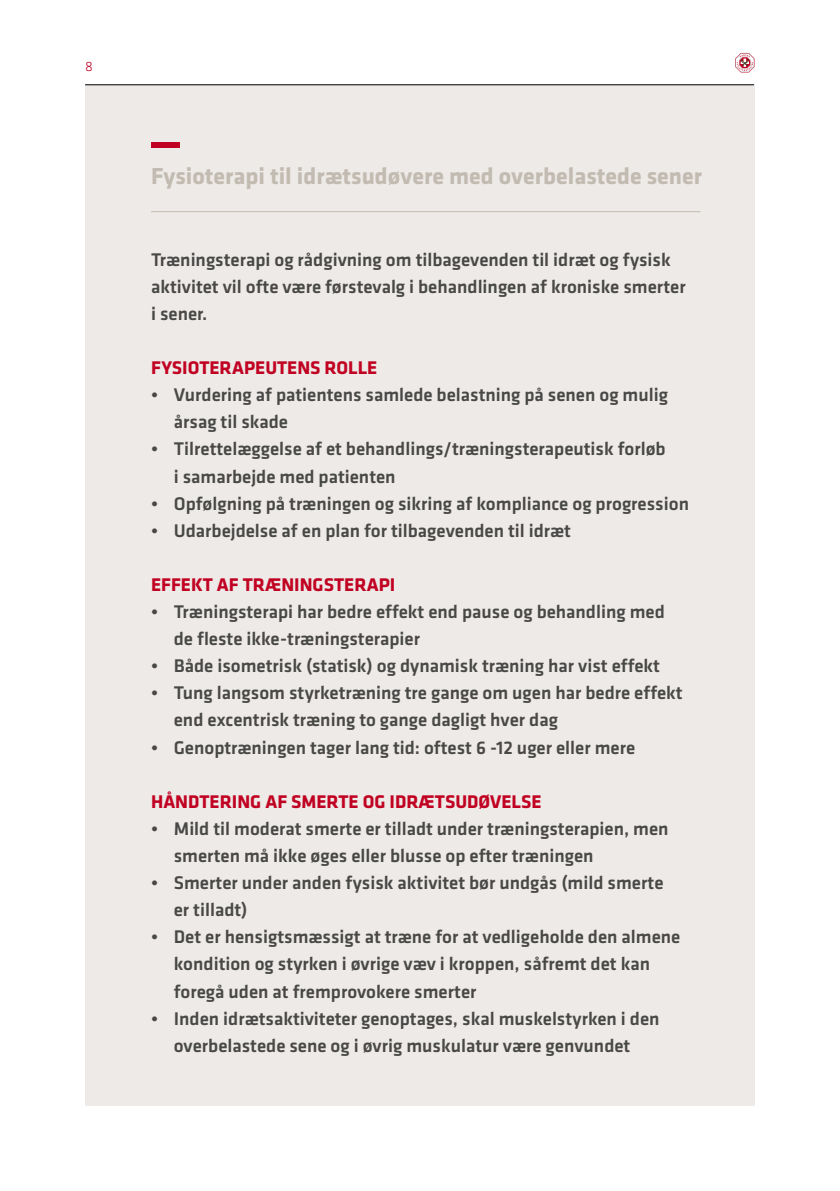
<style>
.page{position:relative;width:840px;height:1191px;background:#fff}
.page>*{position:absolute;margin:0;border:0;box-sizing:border-box;transform-origin:0 0}
.t1{font:700 24px "Klavika";color:#c2bbb1}
.t2{font:500 19px/27px "Klavika";color:#484847}
.t3{font:700 19px "Klavika";color:#c10122}
.t4{font:300 14px "Klavika";color:#c10122}
</style>
<div class="page">
<hr style="left:85px;top:84px;width:754px;height:1px;background:#000">
<div style="left:754px;top:24px;width:85px;height:88px;background:#fff"></div>
<svg style="left:735px;top:53px;width:19px;height:20px"></svg>
<div style="left:85px;top:85px;width:669px;height:1021px;background:#edeae7"></div>
<hr style="left:151px;top:211px;width:549px;height:1px;background:#c2bbb1">
<div style="left:151px;top:142px;width:28px;height:5px;background:#c10122"></div>
<p class="t4" style="left:85px;top:59px;width:9px">8</p>
<p class="t1" style="left:151px;top:163px;width:552px">Fysioterapi til idrætsudøvere med overbelastede sener</p>
<p class="t2" style="left:151px;top:246px;width:535px">Træningsterapi og rådgivning om tilbagevenden til idræt og fysisk aktivitet vil ofte være førstevalg i behandlingen af kroniske smerter i sener.</p>
<p class="t3" style="left:151px;top:357px;width:228px">FYSIOTERAPEUTENS ROLLE</p>
<p class="t2" style="left:174px;top:382px;width:495px;text-indent:-23px">• Vurdering af patientens samlede belastning på senen og mulig årsag til skade</p>
<p class="t2" style="left:174px;top:436px;width:493px;text-indent:-23px">• Tilrettelæggelse af et behandlings/træningsterapeutisk forløb i samarbejde med patienten</p>
<p class="t2" style="left:151px;top:490px;width:539px">• Opfølgning på træningen og sikring af kompliance og progression</p>
<p class="t2" style="left:151px;top:517px;width:421px">• Udarbejdelse af en plan for tilbagevenden til idræt</p>
<p class="t3" style="left:151px;top:574px;width:246px">EFFEKT AF TRÆNINGSTERAPI</p>
<p class="t2" style="left:174px;top:598px;width:492px;text-indent:-23px">• Træningsterapi har bedre effekt end pause og behandling med de fleste ikke-træningsterapier</p>
<p class="t2" style="left:151px;top:653px;width:510px">• Både isometrisk (statisk) og dynamisk træning har vist effekt</p>
<p class="t2" style="left:174px;top:680px;width:510px;text-indent:-23px">• Tung langsom styrketræning tre gange om ugen har bedre effekt end excentrisk træning to gange dagligt hver dag</p>
<p class="t2" style="left:151px;top:734px;width:485px">• Genoptræningen tager lang tid: oftest 6 -12 uger eller mere</p>
<p class="t3" style="left:151px;top:791px;width:391px">HÅNDTERING AF SMERTE OG IDRÆTSUDØVELSE</p>
<p class="t2" style="left:174px;top:815px;width:496px;text-indent:-23px">• Mild til moderat smerte er tilladt under træningsterapien, men smerten må ikke øges eller blusse op efter træningen</p>
<p class="t2" style="left:174px;top:869px;width:491px;text-indent:-23px">• Smerter under anden fysisk aktivitet bør undgås (mild smerte er tilladt)</p>
<p class="t2" style="left:174px;top:924px;width:508px;text-indent:-23px">• Det er hensigtsmæssigt at træne for at vedligeholde den almene kondition og styrken i øvrige væv i kroppen, såfremt det kan foregå uden at fremprovokere smerter</p>
<p class="t2" style="left:151px;top:1005px;width:509px;text-align:center">• Inden idrætsaktiviteter genoptages, skal muskelstyrken i den overbelastede sene og i øvrig muskulatur være genvundet</p>
</div>
